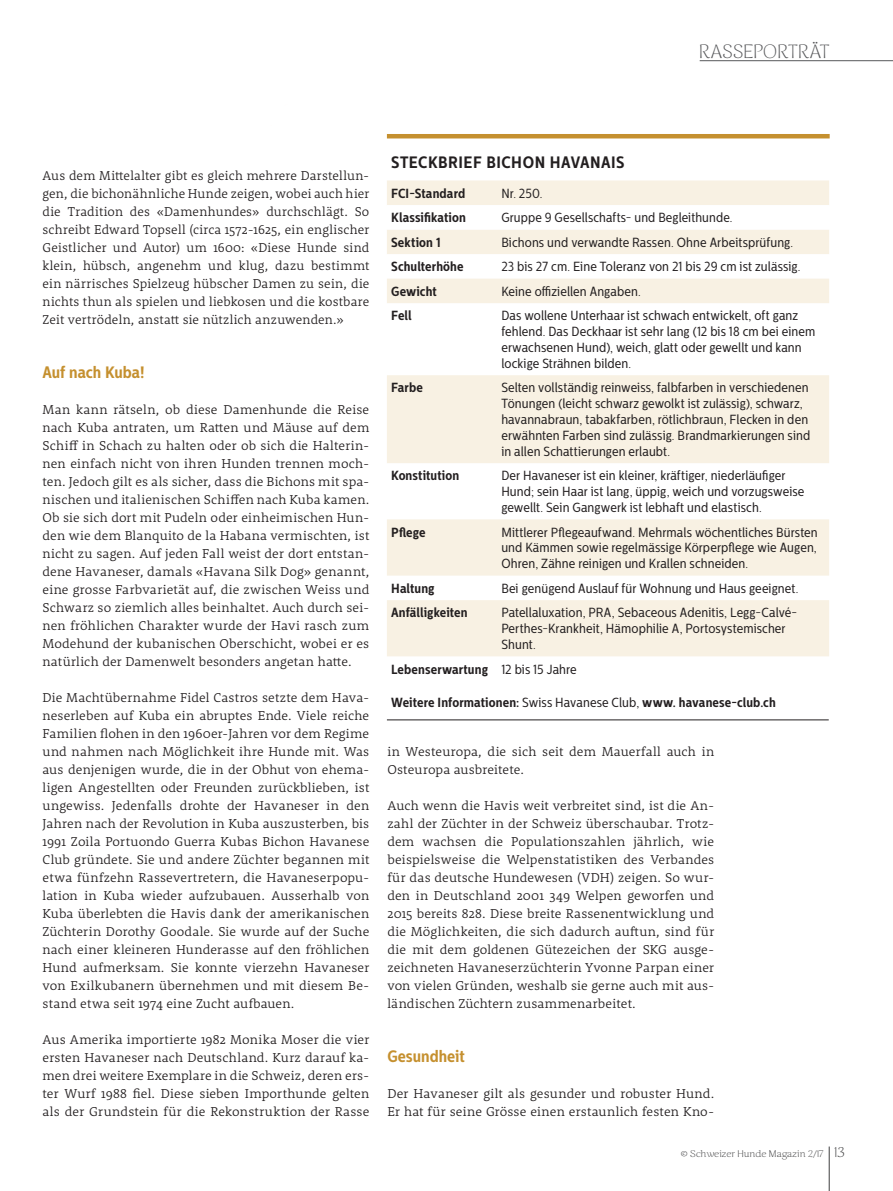
<style>
.page{position:relative;width:893px;height:1191px;background:#fff}
.page>*{position:absolute;margin:0;border:0;box-sizing:border-box;transform-origin:0 0}
.t1{font:200 18px "Caturrita";letter-spacing:.02em;color:#57585a}
.t2{font:700 16.5px "Centrale Sans Cnd";letter-spacing:.03em;color:#231f20}
.t3{font:700 16.5px "Centrale Sans Cnd";color:#c5902f}
.t4{font:300 13.2px/18px "Rooney Pro";letter-spacing:.01em;color:#231f20;text-align:justify}
.t5{font:13.2px/15.9px "Centrale Sans Cnd";letter-spacing:.01em;color:#231f20}
.t6{font:700 13.2px "Centrale Sans Cnd";letter-spacing:.01em;color:#231f20}
.t7{font:200 9px "Caturrita";letter-spacing:.01em;color:#3e3e3f;scale:1.1 1}
.s1{font-weight:400}
.s2{font-size:13.5px}
</style>
<div class="page">
<svg style="left:387px;top:180px;width:442px;height:476px;fill:#f8f1e3"></svg>
<svg style="left:387px;top:205px;width:442px;height:24px"></svg>
<hr style="left:387px;top:719px;width:442px;height:1px;background:#231f20">
<hr style="left:387px;top:134px;width:443px;height:4px;background:#c5902f">
<hr style="left:700px;top:60px;width:193px;height:1px;background:#57585a">
<hr style="left:829px;top:1146px;width:1px;height:45px;background:#3e3e3f">
<h1 class="t1" style="left:699px;top:41px;width:131px">RASSEPORTRÄT</h1>
<p class="t4" style="left:43px;top:166px;width:328px">Aus dem Mittelalter gibt es gleich mehrere Darstellun&shy;gen, die bichonähnliche Hunde zeigen, wobei auch hier die Tradition des «Damenhundes» durchschlägt. So schreibt Edward Topsell (circa 1572-1625, ein englischer Geistlicher und Autor) um 1600: «Diese Hunde sind klein, hübsch, angenehm und klug, dazu bestimmt ein närrisches Spielzeug hübscher Damen zu sein, die nichts thun als spielen und liebkosen und die kostbare Zeit vertrödeln, anstatt sie nützlich anzuwenden.»</p>
<p class="t3" style="left:43px;top:362px;width:103px">Auf nach Kuba!</p>
<p class="t4" style="left:43px;top:400px;width:328px">Man kann rätseln, ob diese Damenhunde die Reise nach Kuba antraten, um Ratten und Mäuse auf dem Schiff in Schach zu halten oder ob sich die Halterin&shy;nen einfach nicht von ihren Hunden trennen moch&shy;ten. Jedoch gilt es als sicher, dass die Bichons mit spa&shy;nischen und italienischen Schiffen nach Kuba kamen.<br>Ob sie sich dort mit Pudeln oder einheimischen Hun&shy;den wie dem Blanquito de la Habana vermischten, ist nicht zu sagen. Auf jeden Fall weist der dort entstan&shy;dene Havaneser, damals «Havana Silk Dog» genannt, eine grosse Farbvarietät auf, die zwischen Weiss und Schwarz so ziemlich alles beinhaltet. Auch durch sei&shy;nen fröhlichen Charakter wurde der Havi rasch zum Modehund der kubanischen Oberschicht, wobei er es natürlich der Damenwelt besonders angetan hatte.</p>
<p class="t4" style="left:43px;top:688px;width:328px">Die Machtübernahme Fidel Castros setzte dem Hava&shy;neserleben auf Kuba ein abruptes Ende. Viele reiche Familien flohen in den 1960er-Jahren vor dem Regime und nahmen nach Möglichkeit ihre Hunde mit. Was aus denjenigen wurde, die in der Obhut von ehema&shy;ligen Angestellten oder Freunden zurückblieben, ist ungewiss. Jedenfalls drohte der Havaneser in den Jahren nach der Revolution in Kuba auszusterben, bis 1991 Zoila Portuondo Guerra Kubas Bichon Havanese Club gründete. Sie und andere Züchter begannen mit etwa fünfzehn Rassevertretern, die Havaneserpopu&shy;lation in Kuba wieder aufzubauen. Ausserhalb von Kuba überlebten die Havis dank der amerikanischen Züchterin Dorothy Goodale. Sie wurde auf der Suche nach einer kleineren Hunderasse auf den fröhlichen Hund aufmerksam. Sie konnte vierzehn Havaneser von Exilkubanern übernehmen und mit diesem Be&shy;stand etwa seit 1974 eine Zucht aufbauen.</p>
<p class="t4" style="left:43px;top:1030px;width:328px">Aus Amerika importierte 1982 Monika Moser die vier ersten Havaneser nach Deutschland. Kurz darauf ka&shy;men drei weitere Exemplare in die Schweiz, deren ers&shy;ter Wurf 1988 fiel. Diese sieben Importhunde gelten als der Grundstein für die Rekonstruktion der Rasse</p>
<p class="t2" style="left:391px;top:152px;width:235px">STECKBRIEF BICHON HAVANAIS</p>
<p class="t6" style="left:391px;top:185px;width:76px">FCI-Standard</p>
<p class="t5" style="left:501px;top:185px;width:43px">Nr. 250.</p>
<p class="t6" style="left:391px;top:210px;width:76px">Klassifikation</p>
<p class="t5" style="left:501px;top:210px;width:233px">Gruppe 9 Gesellschafts- und Begleithunde.</p>
<p class="t6" style="left:391px;top:234px;width:51px">Sektion 1</p>
<p class="t5" style="left:501px;top:234px;width:293px">Bichons und verwandte Rassen. Ohne Arbeitsprüfung.</p>
<p class="t6" style="left:391px;top:259px;width:74px">Schulterhöhe</p>
<p class="t5" style="left:501px;top:259px;width:301px">23 bis 27 cm. Eine Toleranz von 21 bis 29 cm ist zulässig.</p>
<p class="t6" style="left:391px;top:283px;width:47px">Gewicht</p>
<p class="t5" style="left:501px;top:283px;width:141px">Keine offiziellen Angaben.</p>
<p class="t6" style="left:391px;top:308px;width:22px">Fell</p>
<p class="t5" style="left:501px;top:308px;width:315px">Das wollene Unterhaar ist schwach entwickelt, oft ganz fehlend. Das Deckhaar ist sehr lang (12 bis 18 cm bei einem erwachsenen Hund), weich, glatt oder gewellt und kann lockige Strähnen bilden.</p>
<p class="t6" style="left:391px;top:380px;width:33px">Farbe</p>
<p class="t5" style="left:501px;top:380px;width:311px">Selten vollständig reinweiss, falbfarben in verschiedenen Tönungen (leicht schwarz gewolkt ist zulässig), schwarz, havannabraun, tabakfarben, rötlichbraun, Flecken in den erwähnten Farben sind zulässig. Brandmarkierungen sind in allen Schattierungen erlaubt.</p>
<p class="t6" style="left:391px;top:468px;width:70px">Konstitution</p>
<p class="t5" style="left:501px;top:468px;width:305px">Der Havaneser ist ein kleiner, kräftiger, niederläufiger<br>Hund; sein Haar ist lang, üppig, weich und vorzugsweise gewellt. Sein Gangwerk ist lebhaft und elastisch.</p>
<p class="t6" style="left:391px;top:524px;width:36px">Pflege</p>
<p class="t5" style="left:501px;top:524px;width:318px;text-align:justify">Mittlerer Pflegeaufwand. Mehrmals wöchentliches Bürsten und Kämmen sowie regelmässige Körperpflege wie Augen, Ohren, Zähne reinigen und Krallen schneiden.</p>
<p class="t6" style="left:391px;top:580px;width:45px">Haltung</p>
<p class="t5" style="left:501px;top:580px;width:298px">Bei genügend Auslauf für Wohnung und Haus geeignet.</p>
<p class="t6" style="left:391px;top:605px;width:78px">Anfälligkeiten</p>
<p class="t5" style="left:501px;top:605px;width:297px">Patellaluxation, PRA, Sebaceous Adenitis, Legg-Calvé-<br>Perthes-Krankheit, Hämophilie A, Portosystemischer<br>Shunt.</p>
<p class="t6" style="left:391px;top:661px;width:187px">Lebenserwartung <span class="s1">12 bis 15 Jahre</span></p>
<p class="t6" style="left:391px;top:694px;width:386px">Weitere Informationen: <span class="s1">Swiss Havanese Club,</span> www. havanese-club.ch</p>
<p class="t4" style="left:387px;top:742px;width:328px">in Westeuropa, die sich seit dem Mauerfall auch in<br>Osteuropa ausbreitete.</p>
<p class="t4" style="left:387px;top:796px;width:328px">Auch wenn die Havis weit verbreitet sind, ist die An&shy;zahl der Züchter in der Schweiz überschaubar. Trotz&shy;dem wachsen die Populationszahlen jährlich, wie beispielsweise die Welpenstatistiken des Verbandes für das deutsche Hundewesen (VDH) zeigen. So wur&shy;den in Deutschland 2001 349 Welpen geworfen und 2015 bereits 828. Diese breite Rassenentwicklung und die Möglichkeiten, die sich dadurch auftun, sind für die mit dem goldenen Gütezeichen der SKG ausge&shy;zeichneten Havaneserzüchterin Yvonne Parpan einer von vielen Gründen, weshalb sie gerne auch mit aus&shy;ländischen Züchtern zusammenarbeitet.</p>
<p class="t3" style="left:387px;top:1046px;width:79px">Gesundheit</p>
<p class="t4" style="left:387px;top:1084px;width:328px">Der Havaneser gilt als gesunder und robuster Hund.<br>Er hat für seine Grösse einen erstaunlich festen Kno-</p>
<p class="t7" style="left:681px;top:1148px;width:150px">© Schweizer Hunde Magazin 2/17 <span class="s2">13</span></p>
</div>
